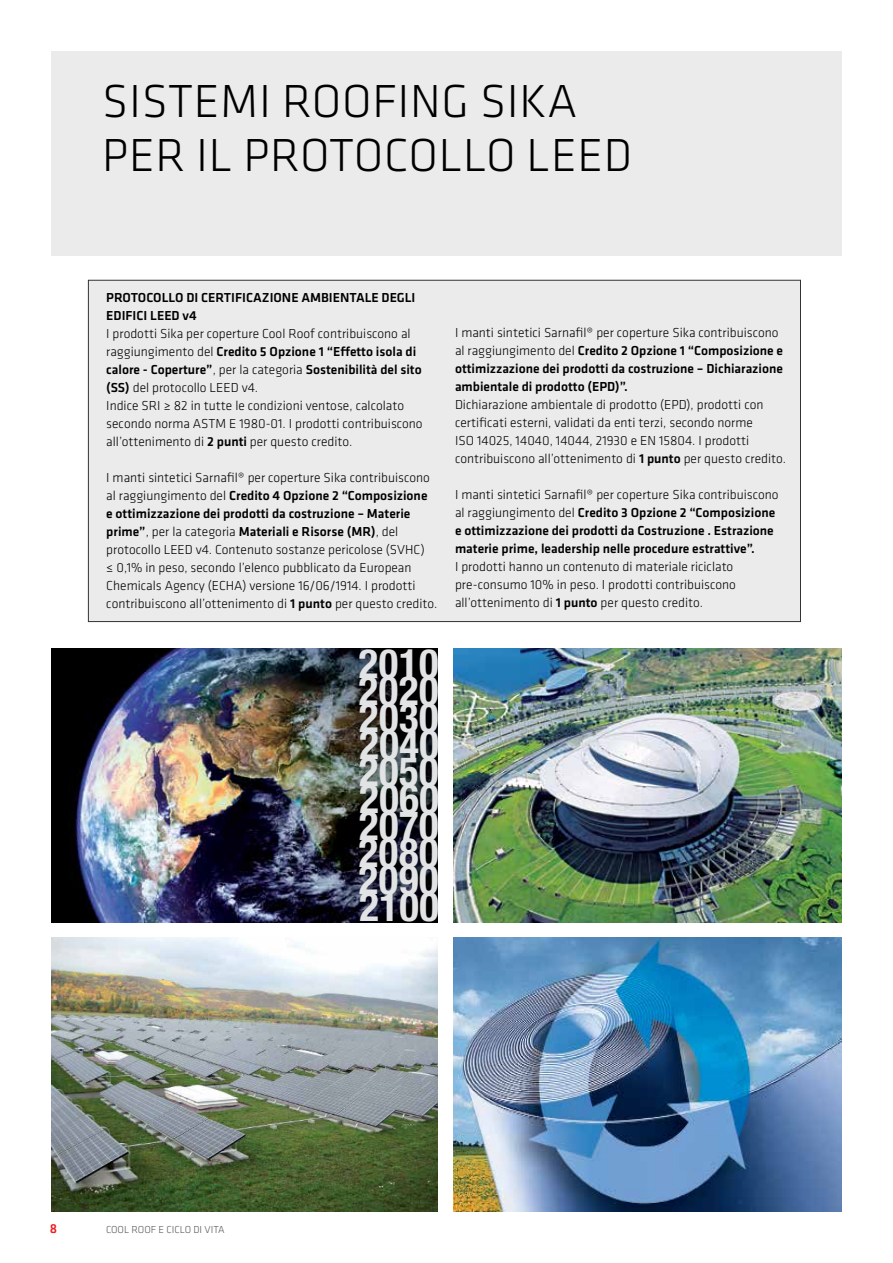
<style>
.page{position:relative;width:893px;height:1263px;background:#fff}
.page>*{position:absolute;margin:0;border:0;box-sizing:border-box;transform-origin:0 0}
.t1{font:300 48px/54px "Klavika";letter-spacing:.015em;color:#000}
.t2{font:700 condensed 40.5px "Helvetica Neue LT Pro";letter-spacing:.015em;color:#e2e3e4}
.t3{font:300 13.5px/18px "Klavika";color:#000}
.t4{font:500 13.5px/18px "Klavika";color:#000}
.t5{font:500 13.5px "Klavika";color:#ed1d24}
.t6{font:300 10.5px "Klavika";color:#58595b}
.s1{font-weight:500}
.s2{font-weight:300}
</style>
<div class="page">
<div style="left:88px;top:280px;width:712px;height:341px;background:#e6e7e8"></div>
<div style="left:51px;top:51px;width:791px;height:204px;background:#e6e7e8"></div>
<img style="left:51px;top:938px;width:387px;height:273px">
<img style="left:453px;top:938px;width:389px;height:273px">
<img style="left:51px;top:648px;width:387px;height:274px">
<img style="left:453px;top:648px;width:389px;height:274px">
<h1 class="t1" style="left:102px;top:74px;width:531px">SISTEMI ROOFING SIKA<br>PER IL PROTOCOLLO LEED</h1>
<p class="t4" style="left:106px;top:288px;width:311px">PROTOCOLLO DI CERTIFICAZIONE AMBIENTALE DEGLI<br>EDIFICI LEED v4</p>
<p class="t3" style="left:106px;top:324px;width:318px">I prodotti Sika per coperture Cool Roof contribuiscono al raggiungimento del <span class="s1">Credito 5 Opzione 1 “Effetto isola di calore - Coperture”</span>, per la categoria <span class="s1">Sostenibilità del sito (SS)</span> del protocollo LEED v4.<br>Indice SRI ≥ 82 in tutte le condizioni ventose, calcolato secondo norma ASTM E 1980-01. I prodotti contribuiscono all’ottenimento di <span class="s1">2 punti</span> per questo credito.</p>
<p class="t3" style="left:106px;top:468px;width:333px">I manti sintetici Sarnafil® per coperture Sika contribuiscono al raggiungimento del <span class="s1">Credito 4 Opzione 2 “Composizione<br>e ottimizzazione dei prodotti da costruzione – Materie prime”</span>, per la categoria <span class="s1">Materiali e Risorse (MR)</span>, del protocollo LEED v4. Contenuto sostanze pericolose (SVHC)<br>≤ 0,1% in peso, secondo l’elenco pubblicato da European Chemicals Agency (ECHA) versione 16/06/1914. I prodotti contribuiscono all’ottenimento di <span class="s1">1 punto</span> per questo credito.</p>
<h2 class="t2" style="left:359px;top:639px;width:81px">2010</h2>
<h2 class="t2" style="left:359px;top:666px;width:81px">2020</h2>
<h2 class="t2" style="left:359px;top:693px;width:81px">2030</h2>
<h2 class="t2" style="left:359px;top:720px;width:81px">2040</h2>
<h2 class="t2" style="left:359px;top:747px;width:81px">2050</h2>
<h2 class="t2" style="left:359px;top:774px;width:81px">2060</h2>
<h2 class="t2" style="left:359px;top:801px;width:81px">2070</h2>
<h2 class="t2" style="left:359px;top:828px;width:81px">2080</h2>
<h2 class="t2" style="left:359px;top:855px;width:81px">2090</h2>
<h2 class="t2" style="left:359px;top:882px;width:81px">2100</h2>
<p class="t4" style="left:455px;top:324px;width:330px"><span class="s2">I manti sintetici Sarnafil® per coperture Sika contribuiscono al raggiungimento del</span> Credito 2 Opzione 1 “Composizione e ottimizzazione dei prodotti da costruzione – Dichiarazione ambientale di prodotto (EPD)”.</p>
<p class="t3" style="left:455px;top:396px;width:333px">Dichiarazione ambientale di prodotto (EPD), prodotti con certificati esterni, validati da enti terzi, secondo norme<br>ISO 14025, 14040, 14044, 21930 e EN 15804. I prodotti contribuiscono all’ottenimento di <span class="s1">1 punto</span> per questo credito.</p>
<p class="t4" style="left:455px;top:486px;width:325px"><span class="s2">I manti sintetici Sarnafil® per coperture Sika contribuiscono al raggiungimento del</span> Credito 3 Opzione 2 “Composizione e ottimizzazione dei prodotti da Costruzione . Estrazione materie prime, leadership nelle procedure estrattive”.</p>
<p class="t3" style="left:455px;top:558px;width:282px">I prodotti hanno un contenuto di materiale riciclato pre-consumo 10% in peso. I prodotti contribuiscono all’ottenimento di <span class="s1">1 punto</span> per questo credito.</p>
<p class="t5" style="left:50px;top:1219px;width:9px">8</p>
<p class="t6" style="left:106px;top:1223px;width:120px">COOL ROOF E CICLO DI VITA</p>
</div>
